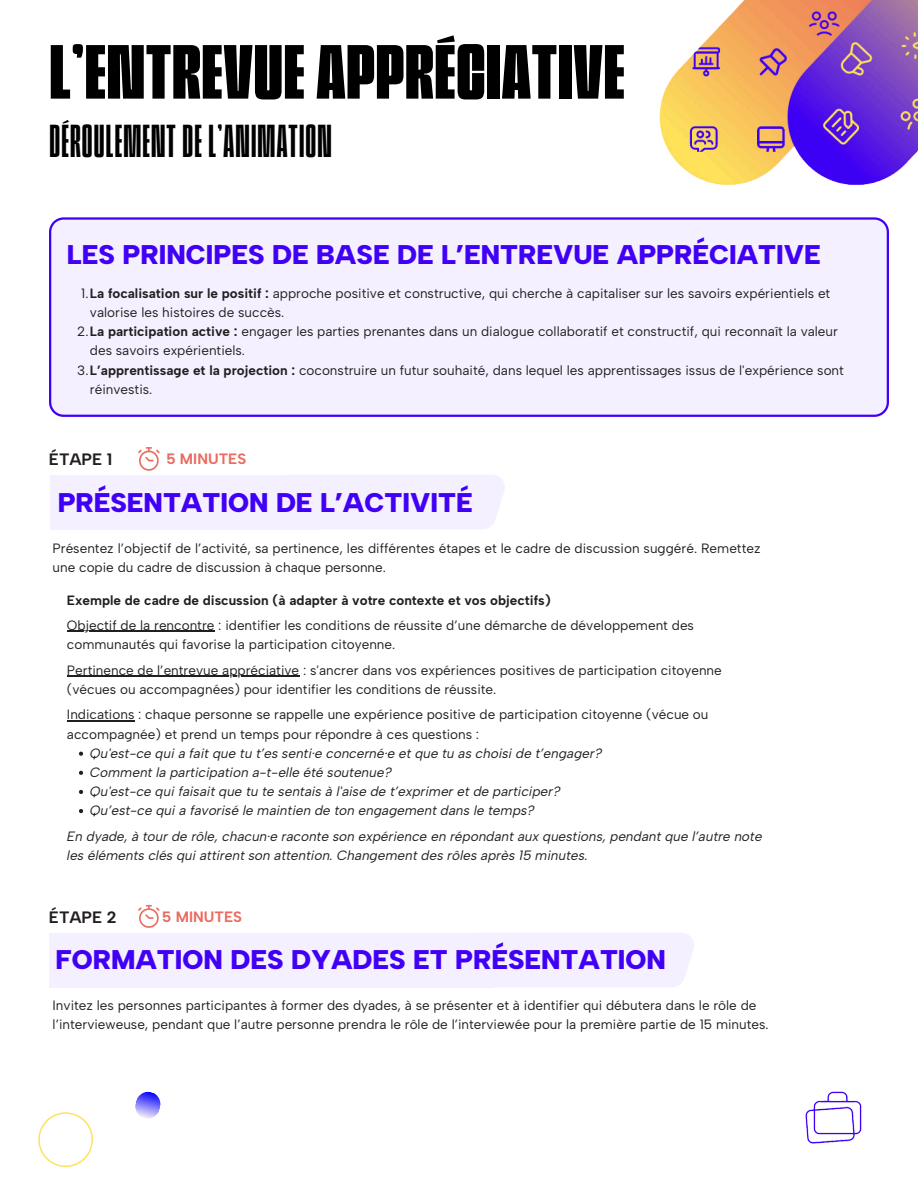
<style>
.page{position:relative;width:918px;height:1188px;background:#fff}
.page>*{position:absolute;margin:0;border:0;box-sizing:border-box;transform-origin:0 0}
.t1{font:600 72px "Superlumina";letter-spacing:.015em;color:#000}
.t2{font:43.35px "Superlumina";letter-spacing:.03em;color:#000}
.t3{font:900 27px "Albert Sans";color:#4100f6}
.t4{font:700 16.5px "Albert Sans";color:#231f20}
.t5{font:700 15px "Albert Sans";color:#ec6a5f}
.t6{font:13.5px/19.2px "Albert Sans";color:#231f20}
.t7{font:italic 13.5px/19.2px "Albert Sans";color:#231f20}
.t8{font:700 13.5px "Albert Sans";color:#231f20}
.s1{font-weight:700}
</style>
<div class="page">
<img style="left:659px;top:0;width:259px;height:185px">
<svg style="left:49px;top:217px;width:840px;height:200px"></svg>
<img style="left:805px;top:1091px;width:57px;height:53px">
<div style="left:492px;top:933px;width:202px;height:54px;background:#f5f0ff"></div>
<div style="left:49px;top:933px;width:443px;height:54px;background:#f5f0ff"></div>
<img style="left:138px;top:904px;width:22px;height:24px">
<img style="left:138px;top:447px;width:22px;height:24px">
<div style="left:321px;top:475px;width:184px;height:54px;background:#f5f0ff"></div>
<div style="left:50px;top:475px;width:271px;height:54px;background:#f5f0ff"></div>
<hr style="left:67px;top:631px;width:148px;height:1px;background:#231f20">
<hr style="left:67px;top:676px;width:232px;height:1px;background:#231f20">
<hr style="left:67px;top:720px;width:67px;height:1px;background:#231f20">
<svg style="left:79px;top:752px;width:4px;height:4px"></svg>
<svg style="left:79px;top:771px;width:4px;height:4px"></svg>
<svg style="left:79px;top:790px;width:4px;height:4px"></svg>
<svg style="left:79px;top:809px;width:4px;height:4px"></svg>
<svg style="left:38px;top:1112px;width:56px;height:56px"></svg>
<svg style="left:135px;top:1091px;width:26px;height:28px"></svg>
<p class="t1" style="left:50px;top:30px;width:577px">L’ENTREVUE APPRÉCIATIVE</p>
<p class="t2" style="left:50px;top:115px;width:284px">DÉROULEMENT DE L’ANIMATION</p>
<p class="t3" style="left:67px;top:238px;width:755px">LES PRINCIPES DE BASE DE L’ENTREVUE APPRÉCIATIVE</p>
<p class="t6" style="left:90px;top:284px;width:742px;text-indent:-9px">1.<span class="s1">La focalisation sur le positif :</span> approche positive et constructive, qui cherche à capitaliser sur les savoirs expérientiels et valorise les histoires de succès.</p>
<h1 class="t6" style="left:90px;top:322px;width:750px;text-indent:-13px">2.<span class="s1">La participation active :</span> engager les parties prenantes dans un dialogue collaboratif et constructif, qui reconnaît la valeur des savoirs expérientiels.</h1>
<h2 class="t6" style="left:90px;top:360px;width:756px;text-indent:-13px">3.<span class="s1">L’apprentissage et la projection :</span> coconstruire un futur souhaité, dans lequel les apprentissages issus de l'expérience sont réinvestis.</h2>
<h3 class="t4" style="left:49px;top:450px;width:65px">ÉTAPE 1</h3>
<h4 class="t5" style="left:167px;top:450px;width:81px">5 MINUTES</h4>
<h5 class="t3" style="left:58px;top:486px;width:417px">PRÉSENTATION DE L’ACTIVITÉ</h5>
<p class="t6" style="left:53px;top:539px;width:709px;line-height:18.8px">Présentez l’objectif de l’activité, sa pertinence, les différentes étapes et le cadre de discussion suggéré. Remettez une copie du cadre de discussion à chaque personne.</p>
<p class="t8" style="left:67px;top:592px;width:485px">Exemple de cadre de discussion (à adapter à votre contexte et vos objectifs)</p>
<p class="t6" style="left:67px;top:616px;width:629px">Objectif de la rencontre : identifier les conditions de réussite d’une démarche de développement des communautés qui favorise la participation citoyenne.</p>
<p class="t6" style="left:67px;top:660px;width:656px">Pertinence de l’entrevue appréciative : s'ancrer dans vos expériences positives de participation citoyenne (vécues ou accompagnées) pour identifier les conditions de réussite.</p>
<p class="t6" style="left:67px;top:705px;width:643px">Indications : chaque personne se rappelle une expérience positive de participation citoyenne (vécue ou accompagnée) et prend un temps pour répondre à ces questions :</p>
<p class="t7" style="left:90px;top:743px;width:514px">Qu'est-ce qui a fait que tu t’es senti·e concerné·e et que tu as choisi de t’engager?</p>
<p class="t7" style="left:90px;top:762px;width:303px">Comment la participation a-t-elle été soutenue?</p>
<p class="t7" style="left:90px;top:782px;width:472px">Qu'est-ce qui faisait que tu te sentais à l'aise de t’exprimer et de participer?</p>
<p class="t7" style="left:90px;top:801px;width:446px">Qu’est-ce qui a favorisé le maintien de ton engagement dans le temps?</p>
<h4 class="t7" style="left:67px;top:826px;width:697px">En dyade, à tour de rôle, chacun·e raconte son expérience en répondant aux questions, pendant que l’autre note les éléments clés qui attirent son attention. Changement des rôles après 15 minutes.</h4>
<h4 class="t4" style="left:49px;top:907px;width:69px">ÉTAPE 2</h4>
<h3 class="t5" style="left:162px;top:907px;width:81px">5 MINUTES</h3>
<p class="t3" style="left:56px;top:944px;width:612px">FORMATION DES DYADES ET PRÉSENTATION</p>
<p class="t6" style="left:53px;top:996px;width:718px">Invitez les personnes participantes à former des dyades, à se présenter et à identifier qui débutera dans le rôle de l’intervieweuse, pendant que l’autre personne prendra le rôle de l’interviewée pour la première partie de 15 minutes.</p>
</div>
